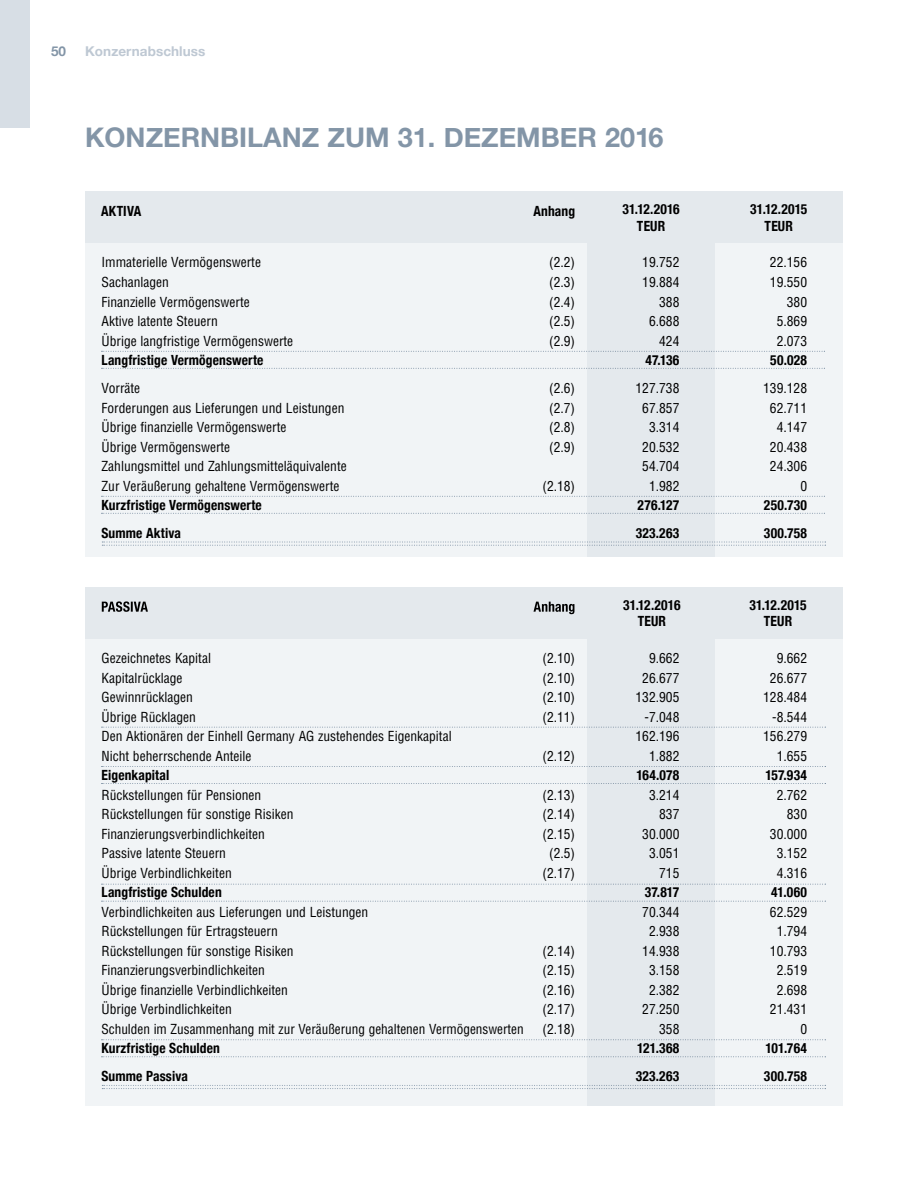
<style>
.page{position:relative;width:915px;height:1191px;background:#fff}
.page>*{position:absolute;margin:0;border:0;box-sizing:border-box;transform-origin:0 0}
.t1{font:700 27px "Helvetica Neue";color:#8395a7}
.t2{font:700 condensed 14.1px/28px "Helvetica Neue";letter-spacing:.01em;color:#000;scale:.96 1}
.t3{font:condensed 13.5px/19.5px "Helvetica";color:#000;text-align:right}
.t4{font:700 13.5px "Helvetica Neue";letter-spacing:.005em;color:#bec8d3}
.t5{font:700 13.5px "Helvetica Neue";color:#8395a7}
</style>
<div class="page">
<div style="left:0;top:0;width:30px;height:128px;background:#d7dee5"></div>
<div style="left:85px;top:587px;width:757px;height:519px;background:#f1f4f6"></div>
<div style="left:587px;top:587px;width:127px;height:519px;background:#e4e9ed"></div>
<div style="left:85px;top:587px;width:757px;height:51px;background:#e4e9ed"></div>
<svg style="left:101px;top:883px;width:722px;height:1px"></svg>
<svg style="left:101px;top:900px;width:722px;height:1px"></svg>
<svg style="left:101px;top:1039px;width:724px;height:1px"></svg>
<svg style="left:101px;top:1056px;width:724px;height:1px"></svg>
<svg style="left:101px;top:766px;width:724px;height:1px"></svg>
<svg style="left:101px;top:783px;width:724px;height:1px"></svg>
<svg style="left:102px;top:1085px;width:723px;height:4px"></svg>
<svg style="left:102px;top:601px;width:46px;height:11px"></svg>
<svg style="left:533px;top:601px;width:41px;height:13px"></svg>
<svg style="left:101px;top:726px;width:722px;height:1px"></svg>
<div style="left:85px;top:191px;width:757px;height:366px;background:#f1f4f6"></div>
<div style="left:587px;top:191px;width:127px;height:366px;background:#e4e9ed"></div>
<div style="left:85px;top:191px;width:757px;height:51px;background:#e4e9ed"></div>
<svg style="left:101px;top:496px;width:723px;height:1px"></svg>
<svg style="left:101px;top:513px;width:723px;height:1px"></svg>
<svg style="left:101px;top:351px;width:723px;height:1px"></svg>
<svg style="left:101px;top:368px;width:723px;height:1px"></svg>
<svg style="left:102px;top:541px;width:723px;height:5px"></svg>
<p class="t5" style="left:51px;top:40px;width:17px">50</p>
<p class="t4" style="left:85px;top:40px;width:122px">Konzernabschluss</p>
<h1 class="t1" style="left:85px;top:116px;width:579px">KONZERNBILANZ ZUM 31. DEZEMBER 2016</h1>
<p class="t2" style="left:101px;top:196px;width:43px">AKTIVA</p>
<p class="t2" style="left:622px;top:200px;width:61px;line-height:16.5px;text-align:center">31.12.2016<br>TEUR</p>
<p class="t2" style="left:750px;top:200px;width:61px;line-height:16.5px;text-align:center">31.12.2015<br>TEUR</p>
<p class="t2" style="left:533px;top:196px;width:45px">Anhang</p>
<p class="t3" style="left:101px;top:253px;width:193px;text-align:left">Immaterielle Vermögenswerte<br>Sachanlagen<br>Finanzielle Vermögenswerte<br>Aktive latente Steuern<br>Übrige langfristige Vermögenswerte</p>
<p class="t2" style="left:101px;top:345px;width:170px">Langfristige Vermögenswerte</p>
<p class="t3" style="left:101px;top:378px;width:247px;text-align:left">Vorräte<br>Forderungen aus Lieferungen und Leistungen Übrige finanzielle Vermögenswerte<br>Übrige Vermögenswerte<br>Zahlungsmittel und Zahlungsmitteläquivalente Zur Veräußerung gehaltene Vermögenswerte</p>
<p class="t2" style="left:101px;top:490px;width:168px">Kurzfristige Vermögenswerte<br>Summe Aktiva</p>
<p class="t3" style="left:549px;top:253px;width:27px;text-align:justify">(2.2) (2.3) (2.4) (2.5) (2.9)</p>
<p class="t3" style="left:549px;top:378px;width:27px;text-align:justify">(2.6) (2.7) (2.8) (2.9)</p>
<p class="t3" style="left:542px;top:476px;width:34px">(2.18)</p>
<p class="t3" style="left:101px;top:648px;width:351px;text-align:left">Gezeichnetes Kapital<br>Kapitalrücklage<br>Gewinnrücklagen<br>Übrige Rücklagen<br>Den Aktionären der Einhell Germany AG zustehendes Eigenkapital<br>Nicht beherrschende Anteile</p>
<p class="t2" style="left:101px;top:760px;width:72px">Eigenkapital</p>
<p class="t3" style="left:101px;top:785px;width:193px;text-align:left">Rückstellungen für Pensionen<br>Rückstellungen für sonstige Risiken<br>Finanzierungsverbindlichkeiten<br>Passive latente Steuern<br>Übrige Verbindlichkeiten</p>
<p class="t2" style="left:101px;top:877px;width:127px">Langfristige Schulden</p>
<p class="t3" style="left:101px;top:902px;width:423px;text-align:left">Verbindlichkeiten aus Lieferungen und Leistungen<br>Rückstellungen für Ertragsteuern<br>Rückstellungen für sonstige Risiken<br>Finanzierungsverbindlichkeiten<br>Übrige finanzielle Verbindlichkeiten<br>Übrige Verbindlichkeiten<br>Schulden im Zusammenhang mit zur Veräußerung gehaltenen Vermögenswerten</p>
<p class="t2" style="left:101px;top:1033px;width:125px">Kurzfristige Schulden<br>Summe Passiva</p>
<p class="t3" style="left:542px;top:648px;width:34px;text-align:justify">(2.10) (2.10) (2.10) (2.11)</p>
<p class="t3" style="left:542px;top:746px;width:34px">(2.12)</p>
<p class="t3" style="left:542px;top:785px;width:34px;text-align:center">(2.13) (2.14) (2.15) (2.5) (2.17)</p>
<p class="t3" style="left:542px;top:941px;width:34px;text-align:justify">(2.14) (2.15) (2.16) (2.17) (2.18)</p>
<p class="t3" style="left:642px;top:253px;width:39px">19.752<br>19.884<br>388<br>6.688<br>424</p>
<p class="t2" style="left:645px;top:345px;width:37px">47.136</p>
<p class="t3" style="left:635px;top:378px;width:45px">127.738<br>67.857<br>3.314<br>20.532<br>54.704<br>1.982</p>
<p class="t2" style="left:635px;top:490px;width:47px">276.127<br>323.263</p>
<p class="t3" style="left:769px;top:253px;width:39px">22.156<br>19.550<br>380<br>5.869<br>2.073</p>
<p class="t2" style="left:770px;top:345px;width:40px">50.028</p>
<p class="t3" style="left:762px;top:378px;width:45px">139.128<br>62.711<br>4.147<br>20.438<br>24.306<br>0</p>
<p class="t2" style="left:763px;top:490px;width:46px">250.730<br>300.758</p>
<p class="t2" style="left:623px;top:596px;width:61px;line-height:16.5px;text-align:center">31.12.2016<br>TEUR</p>
<p class="t2" style="left:749px;top:596px;width:61px;line-height:16.5px;text-align:center">31.12.2015<br>TEUR</p>
<p class="t3" style="left:635px;top:648px;width:45px">9.662<br>26.677<br>132.905 -7.048<br>162.196<br>1.882</p>
<p class="t2" style="left:636px;top:760px;width:46px">164.078</p>
<p class="t3" style="left:642px;top:785px;width:39px">3.214<br>837<br>30.000<br>3.051<br>715</p>
<p class="t2" style="left:644px;top:877px;width:38px">37.817</p>
<p class="t3" style="left:642px;top:902px;width:39px">70.344<br>2.938<br>14.938<br>3.158<br>2.382<br>27.250<br>358</p>
<p class="t2" style="left:635px;top:1033px;width:47px">121.368<br>323.263</p>
<p class="t3" style="left:762px;top:648px;width:45px">9.662<br>26.677<br>128.484 -8.544<br>156.279<br>1.655</p>
<p class="t2" style="left:765px;top:760px;width:45px">157.934</p>
<p class="t3" style="left:769px;top:785px;width:39px">2.762<br>830<br>30.000<br>3.152<br>4.316</p>
<p class="t2" style="left:771px;top:877px;width:39px">41.060</p>
<p class="t3" style="left:769px;top:902px;width:39px">62.529<br>1.794<br>10.793<br>2.519<br>2.698<br>21.431<br>0</p>
<p class="t2" style="left:763px;top:1033px;width:46px">101.764<br>300.758</p>
</div>
